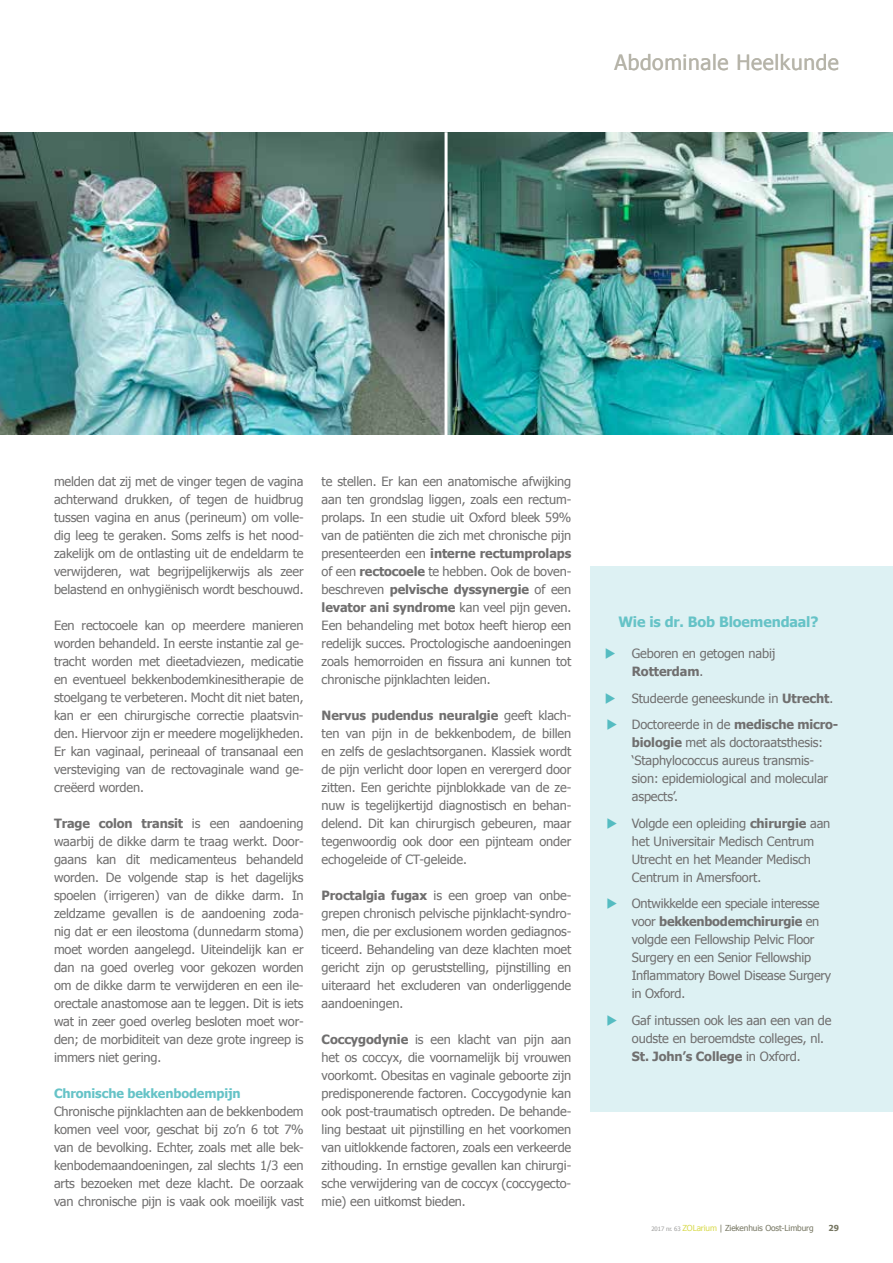
<style>
.page{position:relative;width:893px;height:1263px;background:#fff}
.page>*{position:absolute;margin:0;border:0;box-sizing:border-box;transform-origin:0 0}
.t1{font:21px "Tahoma";letter-spacing:.03em;color:#b6b4a9}
.t2{font:700 14.25px "Tahoma";letter-spacing:-.01em;color:#66c3c7}
.t3{font:12.75px/18px "Tahoma";letter-spacing:-.01em;color:#706f6f;text-align:justify}
.t4{font:700 12.75px "Tahoma";letter-spacing:-.01em;color:#66c3c7}
.t5{font:8.25px "Tahoma";letter-spacing:-.01em;color:#767662}
.t6{font:700 8.25px "Tahoma";color:#767662}
.s1{font-weight:700}
.s2{font-size:6px;color:#9d9d9c}
.s3{color:#d8da4c}
</style>
<div class="page">
<div style="left:590px;top:566px;width:303px;height:545px;background:#ddf1f3"></div>
<img style="left:0;top:132px;width:893px;height:302px">
<hr style="left:445px;top:132px;width:3px;height:316px;background:#fff">
<h1 class="t1" style="left:615px;top:49px;width:226px">Abdominale Heelkunde</h1>
<p class="t3" style="left:54px;top:472px;width:251px">melden dat zij met de vinger tegen de vagina achterwand drukken, of tegen de huidbrug tussen vagina en anus (perineum) om volle&shy;dig leeg te geraken. Soms zelfs is het nood&shy;zakelijk om de ontlasting uit de endeldarm te verwijderen, wat begrijpelijkerwijs als zeer belastend en onhygiënisch wordt beschouwd.</p>
<p class="t3" style="left:54px;top:616px;width:251px">Een rectocoele kan op meerdere manieren worden behandeld. In eerste instantie zal ge&shy;tracht worden met dieetadviezen, medicatie en eventueel bekkenbodemkinesitherapie de stoelgang te verbeteren. Mocht dit niet baten, kan er een chirurgische correctie plaatsvin&shy;den. Hiervoor zijn er meedere mogelijkheden.<br>Er kan vaginaal, perineaal of transanaal een versteviging van de rectovaginale wand ge&shy;creëerd worden.</p>
<p class="t3" style="left:54px;top:814px;width:251px"><span class="s1">Trage colon transit</span> is een aandoening waarbij de dikke darm te traag werkt. Door&shy;gaans kan dit medicamenteus behandeld worden. De volgende stap is het dagelijks spoelen (irrigeren) van de dikke darm. In zeldzame gevallen is de aandoening zoda&shy;nig dat er een ileostoma (dunnedarm stoma) moet worden aangelegd. Uiteindelijk kan er dan na goed overleg voor gekozen worden om de dikke darm te verwijderen en een ile&shy;orectale anastomose aan te leggen. Dit is iets wat in zeer goed overleg besloten moet wor&shy;den; de morbiditeit van deze grote ingreep is immers niet gering.</p>
<p class="t4" style="left:54px;top:1085px;width:188px">Chronische bekkenbodempijn</p>
<p class="t3" style="left:54px;top:1102px;width:251px">Chronische pijnklachten aan de bekkenbodem komen veel voor, geschat bij zo’n 6 tot 7% van de bevolking. Echter, zoals met alle bek&shy;kenbodemaandoeningen, zal slechts 1/3 een arts bezoeken met deze klacht. De oorzaak van chronische pijn is vaak ook moeilijk vast</p>
<p class="t3" style="left:322px;top:472px;width:251px">te stellen. Er kan een anatomische afwijking aan ten grondslag liggen, zoals een rectum&shy;prolaps. In een studie uit Oxford bleek 59% van de patiënten die zich met chronische pijn presenteerden een <span class="s1">interne rectumprolaps </span>of een <span class="s1">rectocoele</span> te hebben. Ook de boven&shy;beschreven <span class="s1">pelvische dyssynergie</span> of een <span class="s1">levator ani syndrome</span> kan veel pijn geven.<br>Een behandeling met botox heeft hierop een redelijk succes. Proctologische aandoeningen zoals hemorroiden en fissura ani kunnen tot chronische pijnklachten leiden.</p>
<p class="t3" style="left:322px;top:706px;width:251px"><span class="s1">Nervus pudendus neuralgie</span> geeft klach&shy;ten van pijn in de bekkenbodem, de billen en zelfs de geslachtsorganen. Klassiek wordt de pijn verlicht door lopen en verergerd door zitten. Een gerichte pijnblokkade van de ze&shy;nuw is tegelijkertijd diagnostisch en behan&shy;delend. Dit kan chirurgisch gebeuren, maar tegenwoordig ook door een pijnteam onder echogeleide of CT-geleide.</p>
<p class="t3" style="left:322px;top:886px;width:251px"><span class="s1">Proctalgia fugax</span> is een groep van onbe&shy;grepen chronisch pelvische pijnklacht-syndro&shy;men, die per exclusionem worden gediagnos&shy;ticeerd. Behandeling van deze klachten moet gericht zijn op geruststelling, pijnstilling en uiteraard het excluderen van onderliggende aandoeningen.</p>
<p class="t3" style="left:322px;top:1030px;width:251px"><span class="s1">Coccygodynie</span> is een klacht van pijn aan het os coccyx, die voornamelijk bij vrouwen voorkomt. Obesitas en vaginale geboorte zijn predisponerende factoren. Coccygodynie kan ook post-traumatisch optreden. De behande&shy;ling bestaat uit pijnstilling en het voorkomen van uitlokkende factoren, zoals een verkeerde zithouding. In ernstige gevallen kan chirurgi&shy;sche verwijdering van de coccyx (coccygecto&shy;mie) een uitkomst bieden.</p>
<p class="t2" style="left:618px;top:612px;width:202px">Wie is dr. Bob Bloemendaal?</p>
<p class="t3" style="left:632px;top:644px;width:145px">Geboren en getogen nabij<br><span class="s1">Rotterdam</span>.</p>
<p class="t3" style="left:632px;top:684px;width:208px;line-height:26.5px">Studeerde geneeskunde in <span class="s1">Utrecht</span>.<br>Doctoreerde in de <span class="s1">medische micro-</span></p>
<p class="t3" style="left:632px;top:733px;width:198px;text-align:left"><span class="s1">biologie</span> met als doctoraatsthesis: ‘Staphylococcus aureus transmis&shy;sion: epidemiological and molecular aspects’.</p>
<p class="t3" style="left:632px;top:813px;width:200px;text-align:left">Volgde een opleiding <span class="s1">chirurgie</span> aan het Universitair Medisch Centrum<br>Utrecht en het Meander Medisch<br>Centrum in Amersfoort.</p>
<p class="t3" style="left:632px;top:894px;width:201px;text-align:left">Ontwikkelde een speciale interesse voor <span class="s1">bekkenbodemchirurgie</span> en volgde een Fellowship Pelvic Floor<br>Surgery en een Senior Fellowship<br>Inflammatory Bowel Disease Surgery in Oxford.</p>
<p class="t3" style="left:632px;top:1010px;width:201px;text-align:left">Gaf intussen ook les aan een van de oudste en beroemdste colleges, nl.<br><span class="s1">St. John’s College</span> in Oxford.</p>
<p class="t5" style="left:651px;top:1222px;width:164px"><span class="s2">2017 nr. 63</span> <span class="s3">ZOLarium</span> | Ziekenhuis Oost-Limburg</p>
<p class="t6" style="left:828px;top:1222px;width:12px">29</p>
</div>
